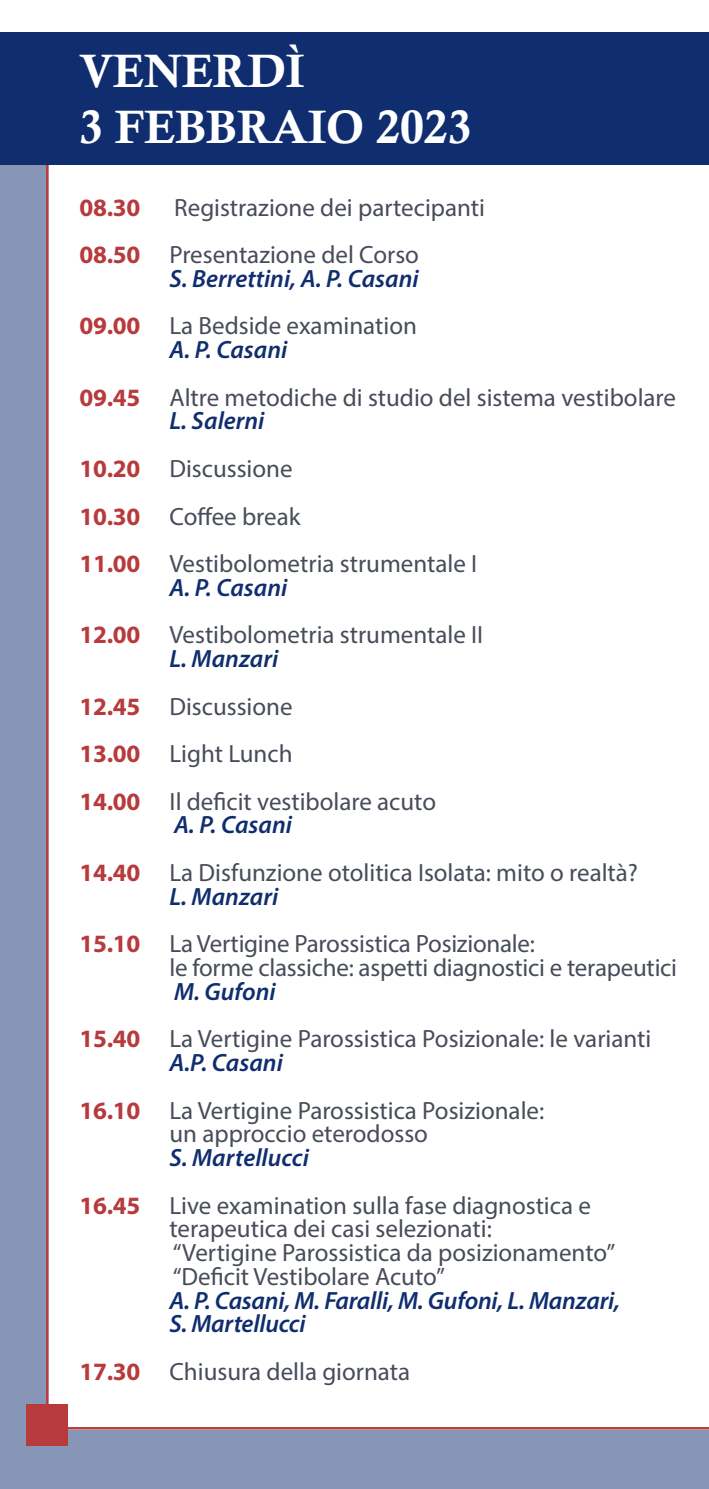
<style>
.page{position:relative;width:709px;height:1489px;background:#fff}
.page>*{position:absolute;margin:0;border:0;box-sizing:border-box;transform-origin:0 0}
.t1{font:47px "Calis MT Bol";color:#fff}
.t2{font:25px/23.8px "Myriad Pro";color:#474c59;text-align:center}
.t3{font:italic 600 25px "Myriad Pro";color:#0f2d6f}
.t4{font:700 25px "Myriad Pro";color:#b73a3d}
.s1{font-weight:700;color:#b73a3d}
</style>
<div class="page">
<div style="left:0;top:40px;width:49px;height:1389px;background:#8796b7"></div>
<hr style="left:46px;top:92px;width:3px;height:1322px;background:#b73a3d">
<hr style="left:46px;top:1426px;width:663px;height:3px;background:#b73a3d">
<div style="left:0;top:33px;width:709px;height:132px;background:#0f2d6f"></div>
<div style="left:0;top:1429px;width:709px;height:59px;background:#8796b7"></div>
<div style="left:27px;top:1404px;width:41px;height:41px;background:#b73a3d"></div>
<p class="t1" style="left:79px;top:44px;width:226px">VENERDÌ</p>
<p class="t1" style="left:79px;top:100px;width:394px">3 FEBBRAIO 2023</p>
<p class="t4" style="left:79px;top:191px;width:63px">08.30</p>
<p class="t2" style="left:174px;top:195px;width:312px">Registrazione dei partecipanti</p>
<p class="t2" style="left:79px;top:242px;width:341px"><span class="s1">08.50</span> Presentazione del Corso</p>
<p class="t3" style="left:169px;top:262px;width:251px">S. Berrettini, A. P. Casani</p>
<p class="t2" style="left:79px;top:314px;width:339px"><span class="s1">09.00</span> La Bedside examination</p>
<p class="t3" style="left:169px;top:334px;width:119px">A. P. Casani</p>
<p class="t2" style="left:79px;top:385px;width:598px"><span class="s1">09.45</span> Altre metodiche di studio del sistema vestibolare</p>
<p class="t3" style="left:169px;top:405px;width:97px">L. Salerni</p>
<p class="t2" style="left:79px;top:456px;width:215px"><span class="s1">10.20</span> Discussione</p>
<p class="t2" style="left:79px;top:504px;width:222px"><span class="s1">10.30</span> Coffee break</p>
<p class="t2" style="left:79px;top:551px;width:399px"><span class="s1">11.00</span> Vestibolometria strumentale I</p>
<p class="t3" style="left:169px;top:571px;width:119px">A. P. Casani</p>
<p class="t2" style="left:79px;top:622px;width:405px"><span class="s1">12.00</span> Vestibolometria strumentale II</p>
<p class="t3" style="left:169px;top:642px;width:110px">L. Manzari</p>
<p class="t2" style="left:79px;top:694px;width:215px"><span class="s1">12.45</span> Discussione</p>
<p class="t2" style="left:79px;top:741px;width:215px"><span class="s1">13.00</span> Light Lunch</p>
<p class="t2" style="left:79px;top:789px;width:358px"><span class="s1">14.00</span> Il deficit vestibolare acuto</p>
<p class="t3" style="left:174px;top:809px;width:119px">A. P. Casani</p>
<p class="t2" style="left:79px;top:860px;width:560px"><span class="s1">14.40</span> La Disfunzione otolitica Isolata: mito o realtà?</p>
<p class="t3" style="left:169px;top:880px;width:110px">L. Manzari</p>
<p class="t2" style="left:79px;top:931px;width:457px"><span class="s1">15.10</span> La Vertigine Parossistica Posizionale:</p>
<p class="t2" style="left:169px;top:955px;width:509px">le forme classiche: aspetti diagnostici e terapeutici</p>
<p class="t3" style="left:174px;top:975px;width:103px">M. Gufoni</p>
<p class="t2" style="left:79px;top:1026px;width:573px"><span class="s1">15.40</span> La Vertigine Parossistica Posizionale: le varianti</p>
<p class="t3" style="left:169px;top:1046px;width:115px">A.P. Casani</p>
<p class="t2" style="left:79px;top:1097px;width:466px"><span class="s1">16.10</span> La Vertigine Parossistica Posizionale:</p>
<p class="t2" style="left:169px;top:1121px;width:260px">un approccio eterodosso</p>
<p class="t3" style="left:169px;top:1141px;width:141px">S. Martellucci</p>
<p class="t2" style="left:79px;top:1192px;width:513px"><span class="s1">16.45</span> Live examination sulla fase diagnostica e terapeutica dei casi selezionati:</p>
<p class="t2" style="left:173px;top:1240px;width:444px">“Vertigine Parossistica da posizionamento”</p>
<p class="t2" style="left:173px;top:1264px;width:274px">“Deficit Vestibolare Acuto”</p>
<p class="t3" style="left:169px;top:1284px;width:452px">A. P. Casani, M. Faralli, M. Gufoni, L. Manzari,</p>
<p class="t3" style="left:169px;top:1307px;width:138px">S. Martellucci</p>
<p class="t2" style="left:79px;top:1359px;width:332px"><span class="s1">17.30</span> Chiusura della giornata</p>
</div>
